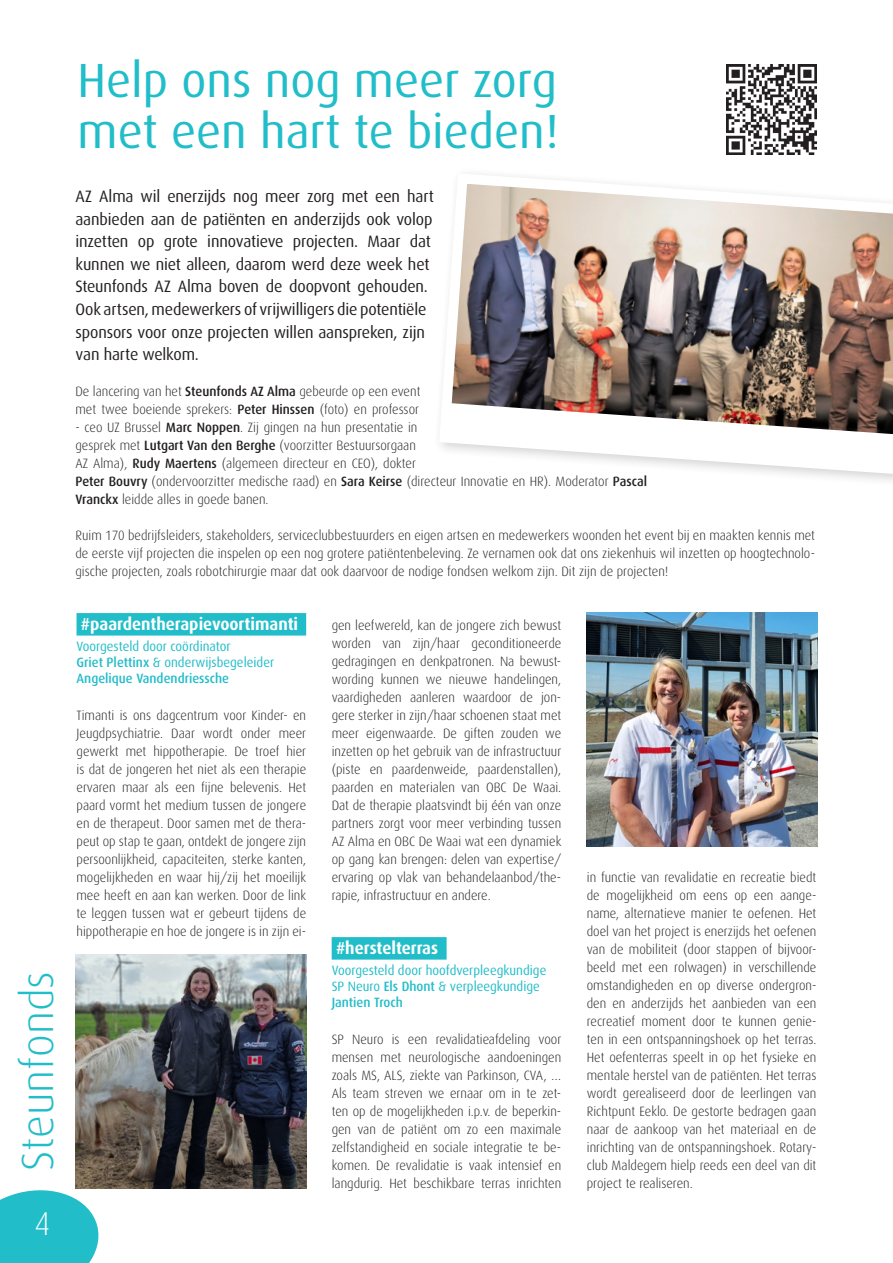
<style>
.page{position:relative;width:893px;height:1263px;background:#fff}
.page>*{position:absolute;margin:0;border:0;box-sizing:border-box;transform-origin:0 0}
.t1{font:48px/51px "Dax";color:#21bdc9}
.t2{font:300 45px "Dax";color:#21bdc9}
.t3{font:300 33px "Dax";color:#fff}
.t4{font:700 17.25px "Dax";color:#fff;scale:.95 1}
.t5{font:16.5px/22.5px "Dax";letter-spacing:-.01em;color:#231f20}
.t6{font:300 13.5px/18px "Dax";color:#231f20;text-align:justify;scale:.95 1}
.t7{font:13.5px/16.4px "Dax";color:#21bdc9;scale:.95 1}
.s1{font-weight:500}
</style>
<div class="page">
<svg style="left:0;top:1188px;width:104px;height:75px"></svg>
<div style="left:77px;top:613px;width:229px;height:22px;background:#21bdc9"></div>
<div style="left:332px;top:937px;width:115px;height:22px;background:#21bdc9"></div>
<img style="left:75px;top:954px;width:231px;height:234px">
<img style="left:587px;top:612px;width:230px;height:234px">
<img style="left:441px;top:174px;width:452px;height:306px">
<img style="left:726px;top:64px;width:90px;height:90px">
<h2 class="t2" style="left:13px;top:1171px;width:202px;rotate:-90deg">Steunfonds</h2>
<h3 class="t3" style="left:34px;top:1205px;width:18px">4</h3>
<h1 class="t1" style="left:78px;top:55px;width:483px">Help ons nog meer zorg met een hart te bieden!</h1>
<p class="t5" style="left:75px;top:186px;width:360px">AZ Alma wil enerzijds nog meer zorg met een hart aanbieden aan de patiënten en anderzijds ook volop inzetten op grote innovatieve projecten. Maar dat kunnen we niet alleen, daarom werd deze week het Steunfonds AZ Alma boven de doopvont gehouden.<br>Ook artsen, medewerkers of vrijwilligers die potentiële sponsors voor onze projecten willen aanspreken, zijn van harte welkom.</p>
<p class="t6" style="left:75px;top:382px;width:365px">De lancering van het <span class="s1">Steunfonds AZ Alma</span> gebeurde op een event met twee boeiende sprekers: <span class="s1">Peter Hinssen</span> (foto) en professor</p>
<p class="t6" style="left:75px;top:418px;width:603px;text-align:left">- ceo UZ Brussel <span class="s1">Marc Noppen</span>. Zij gingen na hun presentatie in<br>gesprek met <span class="s1">Lutgart Van den Berghe</span> (voorzitter Bestuursorgaan<br>AZ Alma), <span class="s1">Rudy Maertens</span> (algemeen directeur en CEO), dokter<br><span class="s1">Peter Bouvry</span> (ondervoorzitter medische raad) en <span class="s1">Sara Keirse</span> (directeur Innovatie en HR). Moderator <span class="s1">Pascal Vranckx</span> leidde alles in goede banen.</p>
<p class="t6" style="left:75px;top:526px;width:780px">Ruim 170 bedrijfsleiders, stakeholders, serviceclubbestuurders en eigen artsen en medewerkers woonden het event bij en maakten kennis met de eerste vijf projecten die inspelen op een nog grotere patiëntenbeleving. Ze vernamen ook dat ons ziekenhuis wil inzetten op hoogtechnolo&shy;gische projecten, zoals robotchirurgie maar dat ook daarvoor de nodige fondsen welkom zijn. Dit zijn de projecten!</p>
<p class="t4" style="left:81px;top:614px;width:230px">#paardentherapievoortimanti</p>
<p class="t7" style="left:77px;top:638px;width:210px">Voorgesteld door coördinator<br><span class="s1">Griet Plettinx</span> &amp; onderwijsbegeleider<br><span class="s1">Angelique Vandendriessche</span></p>
<p class="t6" style="left:77px;top:706px;width:243px">Timanti is ons dagcentrum voor Kinder- en Jeugdpsychiatrie. Daar wordt onder meer gewerkt met hippotherapie. De troef hier is dat de jongeren het niet als een therapie ervaren maar als een fijne belevenis. Het paard vormt het medium tussen de jongere en de therapeut. Door samen met de thera&shy;peut op stap te gaan, ontdekt de jongere zijn persoonlijkheid, capaciteiten, sterke kanten, mogelijkheden en waar hij/zij het moeilijk mee heeft en aan kan werken. Door de link te leggen tussen wat er gebeurt tijdens de hippotherapie en hoe de jongere is in zijn ei-</p>
<p class="t6" style="left:332px;top:616px;width:243px">gen leefwereld, kan de jongere zich bewust worden van zijn/haar geconditioneerde gedragingen en denkpatronen. Na bewust&shy;wording kunnen we nieuwe handelingen, vaardigheden aanleren waardoor de jon&shy;gere sterker in zijn/haar schoenen staat met meer eigenwaarde. De giften zouden we inzetten op het gebruik van de infrastructuur (piste en paardenweide, paardenstallen), paarden en materialen van OBC De Waai.<br>Dat de therapie plaatsvindt bij één van onze partners zorgt voor meer verbinding tussen AZ Alma en OBC De Waai wat een dynamiek op gang kan brengen: delen van expertise/ ervaring op vlak van behandelaanbod/the&shy;rapie, infrastructuur en andere.</p>
<p class="t4" style="left:336px;top:938px;width:109px">#herstelterras</p>
<p class="t7" style="left:332px;top:962px;width:227px">Voorgesteld door hoofdverpleegkundige<br>SP Neuro <span class="s1">Els Dhont</span> &amp; verpleegkundige<br><span class="s1">Jantien Troch</span></p>
<p class="t6" style="left:332px;top:1030px;width:243px">SP Neuro is een revalidatieafdeling voor mensen met neurologische aandoeningen zoals MS, ALS, ziekte van Parkinson, CVA, … Als team streven we ernaar om in te zet&shy;ten op de mogelijkheden i.p.v. de beperkin&shy;gen van de patiënt om zo een maximale zelfstandigheid en sociale integratie te be&shy;komen. De revalidatie is vaak intensief en langdurig. Het beschikbare terras inrichten</p>
<p class="t6" style="left:587px;top:868px;width:243px">in functie van revalidatie en recreatie biedt de mogelijkheid om eens op een aange&shy;name, alternatieve manier te oefenen. Het doel van het project is enerzijds het oefenen van de mobiliteit (door stappen of bijvoor&shy;beeld met een rolwagen) in verschillende omstandigheden en op diverse ondergron&shy;den en anderzijds het aanbieden van een recreatief moment door te kunnen genie&shy;ten in een ontspanningshoek op het terras.<br>Het oefenterras speelt in op het fysieke en mentale herstel van de patiënten. Het terras wordt gerealiseerd door de leerlingen van Richtpunt Eeklo. De gestorte bedragen gaan naar de aankoop van het materiaal en de inrichting van de ontspanningshoek. Rotary&shy;club Maldegem hielp reeds een deel van dit project te realiseren.</p>
</div>
